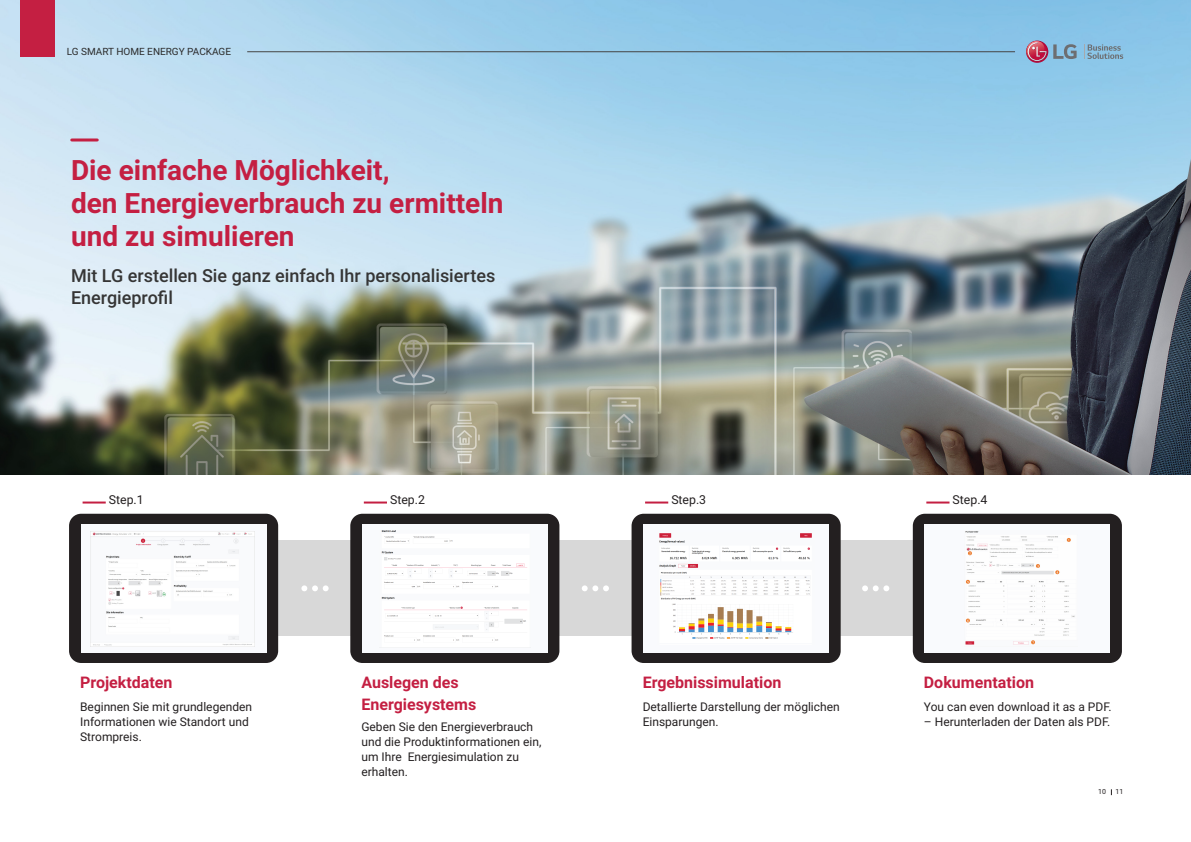
<style>
.page{position:relative;width:1191px;height:842px;background:#fff}
.page>*{position:absolute;margin:0;border:0;box-sizing:border-box;transform-origin:0 0}
.t1{font:700 28px/33px "Roboto";color:#c41f42}
.t2{font:500 18px/22px "Roboto";color:#353535}
.t3{font:700 16px/22px "Roboto";color:#c41f42}
.t4{font:12.3px "Roboto";color:#231f20}
.t5{font:12px/15px "Roboto";color:#231f20}
.t6{font:10px "Roboto";color:#2b2b2b}
.t7{font:7px "Roboto";color:#231f20}
</style>
<div class="page">
<img style="left:0;top:0;width:1191px;height:475px">
<hr style="left:72px;top:138px;width:25px;height:3px;background:#c41f42">
<hr style="left:926px;top:501px;width:23px;height:2px;background:#c41f42">
<div style="left:95px;top:540px;width:1001px;height:96px;background:#d8d8d8"></div>
<hr style="left:83px;top:501px;width:23px;height:2px;background:#c41f42">
<div style="left:69px;top:514px;width:209px;height:149px;background:#231f20;border-radius:12px"></div>
<div style="left:81px;top:524px;width:185px;height:128px;background:#f9fafd"></div>
<hr style="left:364px;top:501px;width:23px;height:2px;background:#c41f42">
<div style="left:350px;top:514px;width:209px;height:149px;background:#231f20;border-radius:12px"></div>
<div style="left:362px;top:524px;width:185px;height:128px;background:#f9fafd"></div>
<img style="left:381px;top:530px;width:146px;height:111px">
<hr style="left:645px;top:501px;width:23px;height:2px;background:#c41f42">
<div style="left:631px;top:514px;width:209px;height:149px;background:#231f20;border-radius:12px"></div>
<div style="left:643px;top:524px;width:185px;height:128px;background:#f9fafd"></div>
<img style="left:659px;top:533px;width:153px;height:106px">
<div style="left:912px;top:514px;width:210px;height:149px;background:#231f20;border-radius:12px"></div>
<div style="left:924px;top:524px;width:186px;height:128px;background:#f9fafd"></div>
<img style="left:965px;top:531px;width:110px;height:114px">
<svg style="left:301px;top:585px;width:28px;height:6px"></svg>
<svg style="left:582px;top:585px;width:27px;height:6px"></svg>
<svg style="left:862px;top:585px;width:27px;height:6px"></svg>
<img style="left:91px;top:531px;width:163px;height:115px">
<svg style="left:1084px;top:44px;width:39px;height:15px"></svg>
<svg style="left:1053px;top:44px;width:23px;height:15px"></svg>
<svg style="left:1026px;top:41px;width:22px;height:22px"></svg>
<svg style="left:1025px;top:41px;width:21px;height:20px"></svg>
<hr style="left:247px;top:51px;width:768px;height:1px;background:#454545">
<div style="left:20px;top:0;width:34px;height:57px;background:#c41f42"></div>
<p class="t6" style="left:67px;top:44px;width:166px">LG SMART HOME ENERGY PACKAGE</p>
<h1 class="t1" style="left:71px;top:153px;width:434px">Die einfache Möglichkeit,<br>den Energieverbrauch zu ermitteln und zu simulieren</h1>
<h2 class="t2" style="left:71px;top:264px;width:426px">Mit LG erstellen Sie ganz einfach Ihr personalisiertes<br>Energieprofil</h2>
<p class="t4" style="left:109px;top:491px;width:36px">Step.1</p>
<h3 class="t3" style="left:80px;top:670px;width:94px">Projektdaten</h3>
<p class="t5" style="left:80px;top:699px;width:173px">Beginnen Sie mit grundlegenden<br>Informationen wie Standort und<br>Strompreis.</p>
<p class="t4" style="left:390px;top:491px;width:36px">Step.2</p>
<h3 class="t3" style="left:361px;top:670px;width:116px">Auslegen des<br>Energiesystems</h3>
<p class="t5" style="left:361px;top:719px;width:181px">Geben Sie den Energieverbrauch und die Produktinformationen ein, um Ihre Energiesimulation zu erhalten.</p>
<p class="t4" style="left:671px;top:491px;width:36px">Step.3</p>
<h3 class="t3" style="left:642px;top:670px;width:140px">Ergebnissimulation</h3>
<p class="t5" style="left:642px;top:699px;width:199px">Detallierte Darstellung der möglichen<br>Einsparungen.</p>
<p class="t4" style="left:952px;top:491px;width:36px">Step.4</p>
<h3 class="t3" style="left:924px;top:670px;width:112px">Dokumentation</h3>
<p class="t5" style="left:924px;top:699px;width:189px">You can even download it as a PDF.</p>
<p class="t5" style="left:924px;top:714px;width:188px">– Herunterladen der Daten als PDF.</p>
<p class="t7" style="left:1098px;top:787px;width:9px">10</p>
<p class="t7" style="left:1115px;top:787px;width:9px">11</p>
</div>
